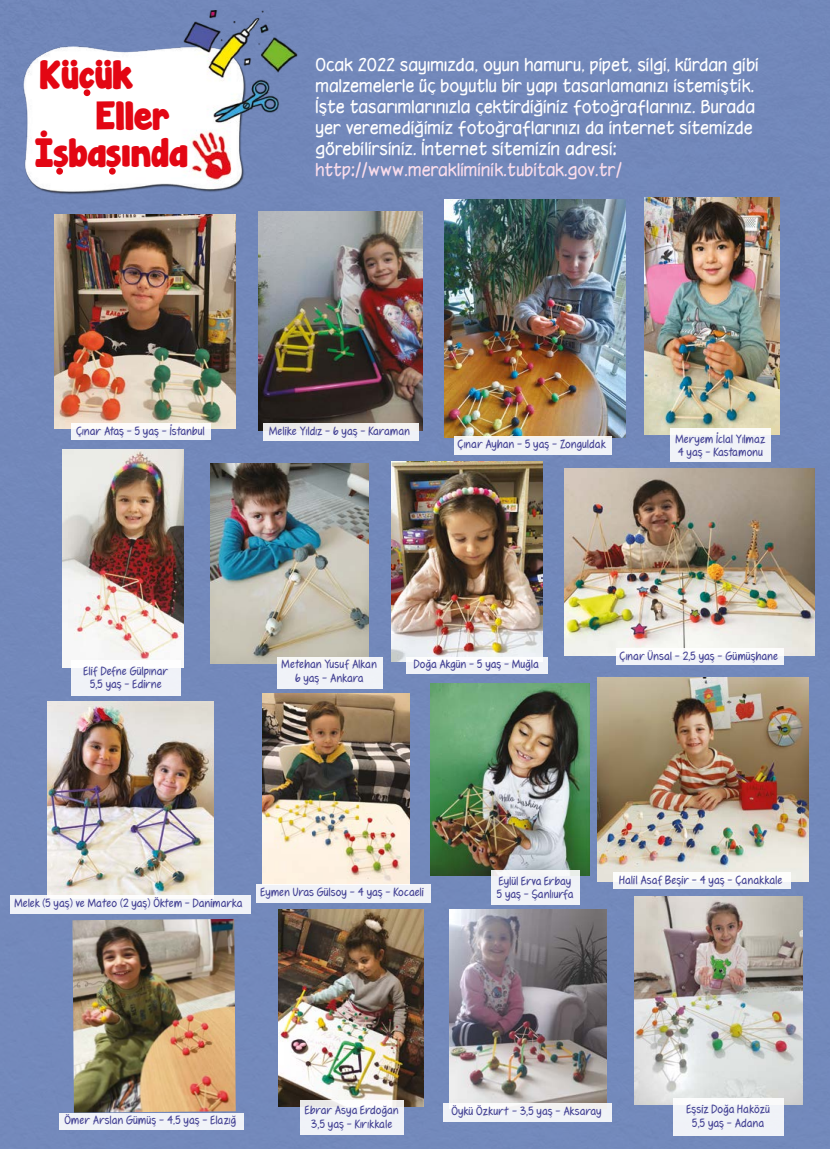
<style>
.page{position:relative;width:830px;height:1149px;background:#fff}
.page>*{position:absolute;margin:0;border:0;box-sizing:border-box;transform-origin:0 0}
.t1{font:36px/77.8px "Janda Manatee Solid";color:#e30613}
.t2{font:16.5px/21px "Hooteroll";color:#fff}
.t3{font:16.5px "Hooteroll";color:#fadceb}
.t4{font:11.25px/13.5px "Fennario";letter-spacing:-.02em;color:#444294;text-align:center}
</style>
<div class="page">
<div style="left:0;top:0;width:829px;height:1148px;background:#7288bb"></div>
<img style="left:23px;top:11px;width:275px;height:184px">
<div style="left:84px;top:89px;width:6px;height:7px;background:#e30613;border-radius:50%"></div>
<div style="left:56px;top:168px;width:7px;height:6px;background:#e30613;border-radius:50%"></div>
<div style="left:109px;top:168px;width:7px;height:6px;background:#e30613;border-radius:50%"></div>
<img style="left:263px;top:693px;width:146px;height:191px">
<img style="left:597px;top:677px;width:211px;height:203px">
<img style="left:47px;top:701px;width:166px;height:194px">
<img style="left:391px;top:461px;width:150px;height:200px">
<img style="left:211px;top:463px;width:157px;height:200px">
<div style="left:256px;top:884px;width:174px;height:18px;background:#f0f2f8"></div>
<img style="left:72px;top:919px;width:164px;height:193px">
<img style="left:634px;top:896px;width:168px;height:208px">
<div style="left:673px;top:1097px;width:110px;height:38px;background:#f0f3f8"></div>
<img style="left:449px;top:909px;width:157px;height:194px">
<img style="left:55px;top:214px;width:180px;height:214px">
<img style="left:430px;top:683px;width:159px;height:192px">
<img style="left:444px;top:200px;width:181px;height:238px">
<div style="left:453px;top:436px;width:158px;height:18px;background:#f0f2f7"></div>
<div style="left:71px;top:423px;width:140px;height:17px;background:linear-gradient(to right,#f4f5f8,#f4f5f8)"></div>
<div style="left:491px;top:870px;width:88px;height:34px;background:#f0f2f8"></div>
<div style="left:613px;top:872px;width:177px;height:16px;background:#fff"></div>
<img style="left:62px;top:449px;width:121px;height:218px">
<img style="left:278px;top:909px;width:145px;height:196px">
<div style="left:10px;top:895px;width:240px;height:19px;background:linear-gradient(to right,#f1f3f8,#f1f3f8)"></div>
<svg style="left:301px;top:1099px;width:103px;height:35px;fill:#f0f2f8"></svg>
<div style="left:59px;top:1113px;width:185px;height:16px;background:#f0f2f8"></div>
<div style="left:406px;top:657px;width:141px;height:16px;background:linear-gradient(to right,#f4f5f9,#f4f5f9)"></div>
<div style="left:277px;top:657px;width:105px;height:31px;background:#f0f2f7"></div>
<div style="left:443px;top:1103px;width:168px;height:18px;background:#f0f3f8"></div>
<div style="left:71px;top:660px;width:110px;height:36px;background:linear-gradient(to right,#f2f4f9,#f2f4f9)"></div>
<img style="left:564px;top:468px;width:250px;height:187px">
<img style="left:644px;top:197px;width:135px;height:237px">
<div style="left:670px;top:428px;width:101px;height:33px;background:#f0f2f7"></div>
<div style="left:615px;top:648px;width:168px;height:16px;background:linear-gradient(to right,#f6f7fa,#f6f7fa)"></div>
<img style="left:258px;top:211px;width:164px;height:219px">
<div style="left:262px;top:423px;width:156px;height:18px;background:linear-gradient(to right,#edeef1,#f2f3f5)"></div>
<h1 class="t1" style="left:35px;top:38px;width:154px">Kücük<br>İsbasında</h1>
<h1 class="t1" style="left:96px;top:78px;width:75px">Eller</h1>
<p class="t2" style="left:316px;top:54px;width:444px">Ocak 2022 sayımızda, oyun hamuru, pipet, silgi, kürdan gibi malzemelerle üç boyutlu bir yapı tasarlamanızı istemiştik.<br>İşte tasarımlarınızla çektirdiğiniz fotoğraflarınız. Burada yer veremediğimiz fotoğraflarınızı da internet sitemizde görebilirsiniz. İnternet sitemizin adresi:</p>
<h2 class="t3" style="left:316px;top:160px;width:308px">http://www.merakliminik.tubitak.gov.tr/</h2>
<p class="t4" style="left:76px;top:424px;width:130px">Çınar Ataş - 5 yaş - İstanbul</p>
<p class="t4" style="left:269px;top:424px;width:143px">Melike Yıldız - 6 yaş - Karaman</p>
<p class="t4" style="left:457px;top:437px;width:150px">Çınar Ayhan - 5 yaş - Zonguldak</p>
<p class="t4" style="left:675px;top:432px;width:92px;text-align:left">Meryem İclal Yılmaz<br>4 yaş - Kastamonu</p>
<p class="t4" style="left:84px;top:664px;width:86px">Elif Defne Gülpınar<br>5,5 yaş - Edirne</p>
<p class="t4" style="left:282px;top:657px;width:97px">Metehan Yusuf Alkan</p>
<p class="t4" style="left:414px;top:657px;width:127px">Doğa Akgün - 5 yaş - Muğla</p>
<p class="t4" style="left:295px;top:671px;width:70px">6 yaş - Ankara</p>
<p class="t4" style="left:619px;top:649px;width:160px">Çınar Ünsal - 2,5 yaş - Gümüşhane</p>
<p class="t4" style="left:15px;top:896px;width:230px">Melek (5 yaş) ve Mateo (2 yaş) Öktem - Danimarka</p>
<p class="t4" style="left:261px;top:885px;width:165px">Eymen Uras Gülsoy - 4 yaş - Kocaeli</p>
<p class="t4" style="left:497px;top:873px;width:78px;text-align:left">Eylül Erva Erbay<br>5 yaş - Şanlıurfa</p>
<p class="t4" style="left:619px;top:873px;width:165px">Halil Asaf Beşir - 4 yaş - Çanakkale</p>
<p class="t4" style="left:305px;top:1103px;width:96px">Ebrar Asya Erdoğan</p>
<p class="t4" style="left:65px;top:1113px;width:173px">Ömer Arslan Gümüş - 4.5 yaş - Elazığ</p>
<p class="t4" style="left:311px;top:1116px;width:83px">3,5 yaş - Kırıkkale</p>
<p class="t4" style="left:451px;top:1103px;width:152px">Öykü Özkurt - 3,5 yaş - Aksaray</p>
<p class="t4" style="left:686px;top:1101px;width:85px">Eşsiz Doğa Haközü<br>5,5 yaş - Adana</p>
</div>
